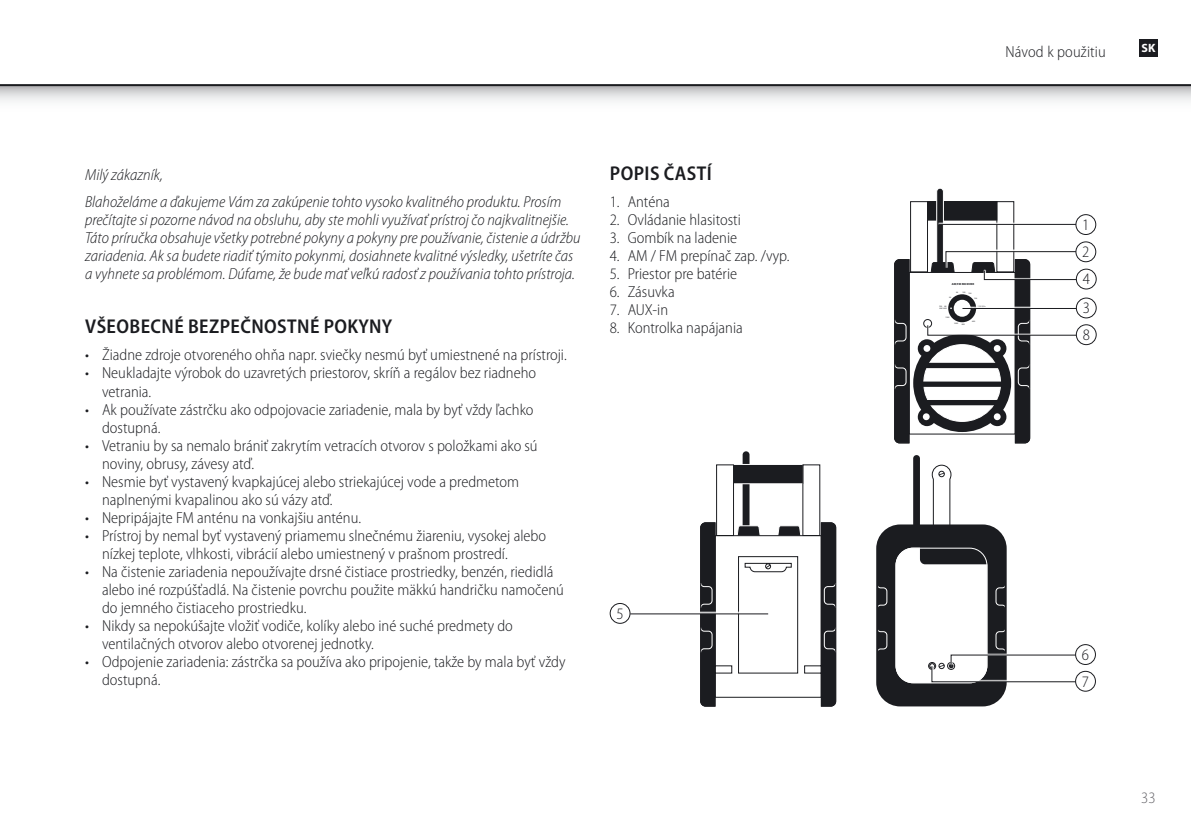
<style>
.page{position:relative;width:1191px;height:840px;background:#fff}
.page>*{position:absolute;margin:0;border:0;box-sizing:border-box;transform-origin:0 0}
.t1{font:600 semi-condensed 20px "Myriad Pro";letter-spacing:.02em;color:#1b1c20}
.t2{font:300 semi-condensed 16px/18px "Myriad Pro";color:#1b1c20}
.t3{font:italic 300 semi-condensed 16px/18px "Myriad Pro";color:#1b1c20}
.t4{font:300 semi-condensed 16px "Myriad Pro";color:#68676c}
.t5{font:700 12px "Myriad Pro";color:#fff}
.t6{font:700 2.8px "Myriad Pro";color:#1b1c20}
</style>
<div class="page">
<svg style="left:0;top:86px;width:1191px;height:15px;background:#d6d7d8"></svg>
<hr style="left:0;top:84px;width:1191px;height:2px;background:#1b1c20">
<div style="left:1139px;top:39px;width:18px;height:18px;background:#1b1c20"></div>
<div style="left:936px;top:188px;width:7px;height:83px;background:#1b1c20;border-radius:3px"></div>
<div style="left:936px;top:187px;width:8px;height:84px;border:1px solid #fff;border-radius:3px"></div>
<svg style="left:894px;top:200px;width:190px;height:243px"></svg>
<div style="left:1076px;top:214px;width:19px;height:20px;background:#fff;border-radius:50%"></div>
<div style="left:1075px;top:214px;width:21px;height:21px;border:1px solid #1b1c20;border-radius:50%"></div>
<div style="left:1076px;top:242px;width:19px;height:19px;background:#fff;border-radius:50%"></div>
<div style="left:1075px;top:241px;width:21px;height:21px;border:1px solid #1b1c20;border-radius:50%"></div>
<div style="left:1076px;top:269px;width:20px;height:20px;background:#fff;border-radius:50%"></div>
<div style="left:1075px;top:268px;width:21px;height:21px;border:1px solid #1b1c20;border-radius:50%"></div>
<div style="left:1076px;top:324px;width:20px;height:20px;background:#fff;border-radius:50%"></div>
<div style="left:1075px;top:324px;width:21px;height:21px;border:1px solid #1b1c20;border-radius:50%"></div>
<div style="left:1076px;top:298px;width:20px;height:20px;background:#fff;border-radius:50%"></div>
<div style="left:1075px;top:297px;width:21px;height:21px;border:1px solid #1b1c20;border-radius:50%"></div>
<div style="left:877px;top:525px;width:128px;height:180px;background:#1b1c20;border-radius:23px"></div>
<div style="left:896px;top:548px;width:91px;height:134px;background:#fff;border-radius:17px"></div>
<div style="left:913px;top:455px;width:7px;height:81px;background:#1b1c20;border-radius:3px"></div>
<div style="left:920px;top:531px;width:73px;height:33px;background:#1b1c20;border-radius:5px"></div>
<div style="left:876px;top:524px;width:130px;height:182px;border:2px solid #1b1c20;border-radius:23px"></div>
<svg style="left:931px;top:464px;width:21px;height:63px"></svg>
<svg style="left:876px;top:583px;width:204px;height:99px"></svg>
<div style="left:1075px;top:671px;width:20px;height:19px;background:#fff;border-radius:50%"></div>
<div style="left:1075px;top:670px;width:21px;height:21px;border:1px solid #1b1c20;border-radius:50%"></div>
<div style="left:1075px;top:644px;width:20px;height:20px;background:#fff;border-radius:50%"></div>
<div style="left:1075px;top:643px;width:21px;height:21px;border:1px solid #1b1c20;border-radius:50%"></div>
<div style="left:742px;top:451px;width:7px;height:83px;background:#1b1c20;border-radius:3px"></div>
<svg style="left:699px;top:463px;width:137px;height:243px"></svg>
<hr style="left:629px;top:611px;width:140px;height:2px;background:#fff">
<hr style="left:630px;top:613px;width:138px;height:1px;background:#1b1c20">
<div style="left:609px;top:602px;width:21px;height:21px;border:1px solid #1b1c20;border-radius:50%"></div>
<p class="t3" style="left:85px;top:162px;width:478px;line-height:27px">Milý zákazník,<br>Blahoželáme a ďakujeme Vám za zakúpenie tohto vysoko kvalitného produktu. Prosím</p>
<p class="t3" style="left:85px;top:211px;width:497px">prečítajte si pozorne návod na obsluhu, aby ste mohli využívať prístroj čo najkvalitnejšie.<br>Táto príručka obsahuje všetky potrebné pokyny a pokyny pre používanie, čistenie a údržbu zariadenia. Ak sa budete riadiť týmito pokynmi, dosiahnete kvalitné výsledky, ušetríte čas a vyhnete sa problémom. Dúfame, že bude mať veľkú radosť z používania tohto prístroja.</p>
<p class="t1" style="left:85px;top:315px;width:308px">VŠEOBECNÉ BEZPEČNOSTNÉ POKYNY</p>
<p class="t2" style="left:85px;top:346px;width:483px">• Žiadne zdroje otvoreného ohňa napr. sviečky nesmú byť umiestnené na prístroji.</p>
<p class="t2" style="left:102px;top:364px;width:435px;text-indent:-17px">• Neukladajte výrobok do uzavretých priestorov, skríň a regálov bez riadneho vetrania.</p>
<p class="t2" style="left:102px;top:400px;width:433px;text-indent:-17px">• Ak používate zástrčku ako odpojovacie zariadenie, mala by byť vždy ľachko dostupná.</p>
<p class="t2" style="left:102px;top:436px;width:437px;text-indent:-17px">• Vetraniu by sa nemalo brániť zakrytím vetracích otvorov s položkami ako sú noviny, obrusy, závesy atď.</p>
<p class="t2" style="left:102px;top:472px;width:419px;text-indent:-17px">• Nesmie byť vystavený kvapkajúcej alebo striekajúcej vode a predmetom naplnenými kvapalinou ako sú vázy atď.</p>
<p class="t2" style="left:85px;top:508px;width:277px">• Nepripájajte FM anténu na vonkajšiu anténu.</p>
<p class="t2" style="left:102px;top:526px;width:445px;text-indent:-17px">• Prístroj by nemal byť vystavený priamemu slnečnému žiareniu, vysokej alebo nízkej teplote, vlhkosti, vibrácií alebo umiestnený v prašnom prostredí.</p>
<p class="t2" style="left:102px;top:562px;width:463px;text-indent:-17px">• Na čistenie zariadenia nepoužívajte drsné čistiace prostriedky, benzén, riedidlá alebo iné rozpúšťadlá. Na čistenie povrchu použite mäkkú handričku namočenú do jemného čistiaceho prostriedku.</p>
<p class="t2" style="left:102px;top:616px;width:412px;text-indent:-17px">• Nikdy sa nepokúšajte vložiť vodiče, kolíky alebo iné suché predmety do ventilačných otvorov alebo otvorenej jednotky.</p>
<p class="t2" style="left:102px;top:652px;width:465px;text-indent:-17px">• Odpojenie zariadenia: zástrčka sa používa ako pripojenie, takže by mala byť vždy dostupná.</p>
<p class="t1" style="left:610px;top:162px;width:66px">POPIS ČAST</p>
<p class="t1" style="left:707px;top:162px;width:7px">Í</p>
<p class="t2" style="left:609px;top:193px;width:62px">1. Anténa</p>
<p class="t2" style="left:609px;top:211px;width:133px">2. Ovládanie hlasitosti</p>
<p class="t2" style="left:609px;top:229px;width:129px">3. Gombík na ladenie</p>
<p class="t2" style="left:609px;top:247px;width:181px">4. AM / FM prepínač zap. /vyp.</p>
<p class="t2" style="left:609px;top:265px;width:129px">5. Priestor pre batérie</p>
<p class="t2" style="left:609px;top:283px;width:67px">6. Zásuvka</p>
<p class="t2" style="left:609px;top:301px;width:60px">7. AUX-in</p>
<p class="t2" style="left:609px;top:319px;width:135px">8. Kontrolka napájania</p>
<p class="t2" style="left:616px;top:604px;width:9px">5</p>
<p class="t2" style="left:1005px;top:43px;width:102px">Návod k použitiu</p>
<p class="t5" style="left:1141px;top:40px;width:16px">SK</p>
<p class="t6" style="left:952px;top:282px;width:24px">AM/fM RECiEVER</p>
<p class="t2" style="left:1082px;top:211px;width:9px;line-height:27.2px;text-align:justify">1<br>2<br>4</p>
<p class="t2" style="left:1082px;top:299px;width:9px">3</p>
<p class="t2" style="left:1082px;top:326px;width:9px">8</p>
<p class="t2" style="left:1082px;top:645px;width:9px">6</p>
<p class="t2" style="left:1082px;top:672px;width:9px">7</p>
<p class="t4" style="left:1141px;top:789px;width:16px">33</p>
</div>
